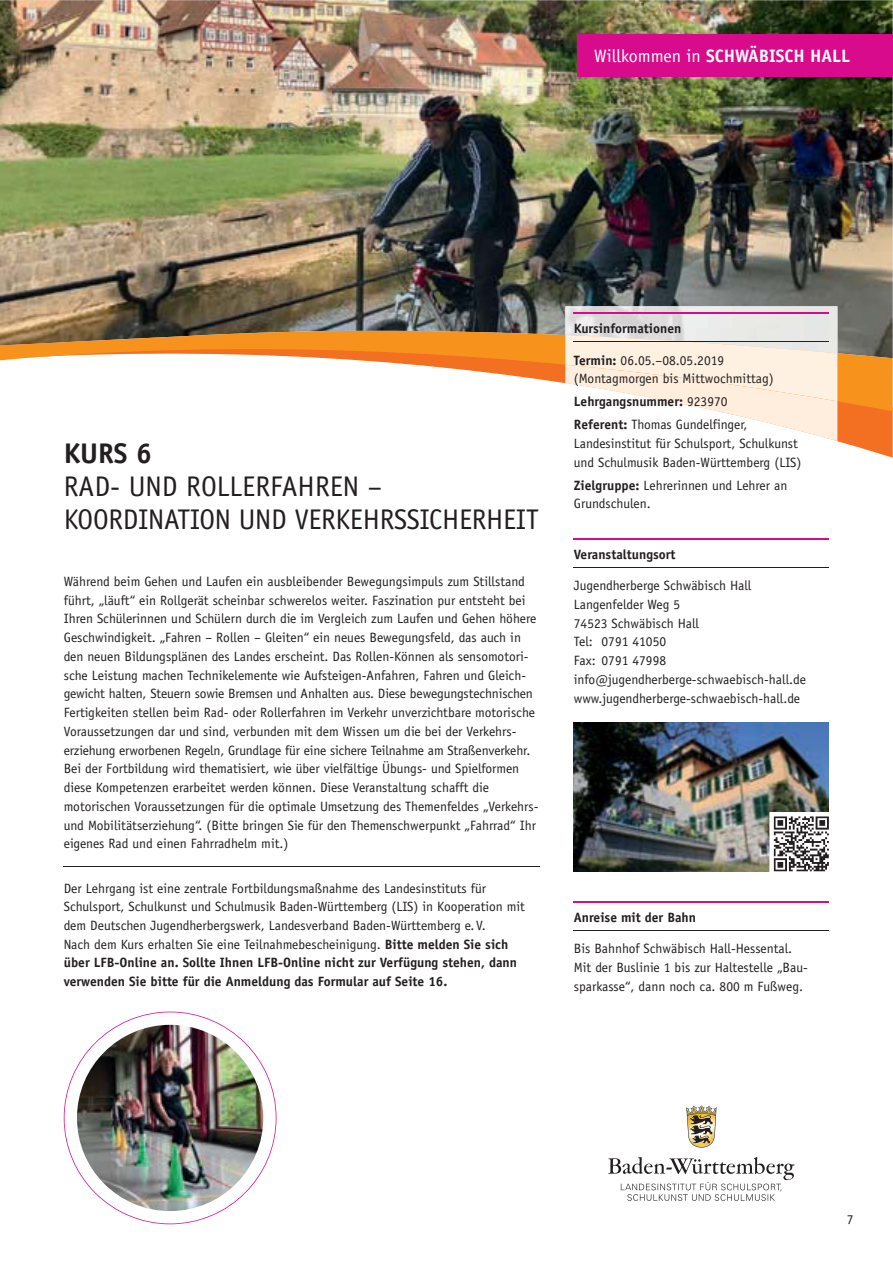
<style>
.page{position:relative;width:893px;height:1263px;background:#fff}
.page>*{position:absolute;margin:0;border:0;box-sizing:border-box;transform-origin:0 0}
.t1{font:28.5px/33px "Officina Sans Std";letter-spacing:-.01em;color:#231f20}
.t2{font:700 28.5px "Officina Sans Std";color:#231f20}
.t3{font:700 18px "Officina Sans Std";color:#fff}
.t4{font:13.5px/18.8px "Officina Sans Std";color:#231f20}
.t5{font:700 13.5px/23px "Officina Sans Std";color:#231f20}
.s1{font-weight:400}
.s2{font-weight:700}
</style>
<div class="page">
<img style="left:0;top:0;width:893px;height:303px">
<div style="left:577px;top:34px;width:316px;height:43px;background:#d70b8c"></div>
<svg style="left:0;top:299px;width:102px;height:4px"></svg>
<svg style="left:837px;top:420px;width:56px;height:38px;fill:#f36f21"></svg>
<svg style="left:0;top:303px;width:893px;height:117px"></svg>
<hr style="left:64px;top:866px;width:476px;height:1px;background:#231f20">
<svg style="left:573px;top:538px;width:256px;height:393px"></svg>
<img style="left:565px;top:306px;width:272px;height:29px">
<svg style="left:565px;top:335px;width:272px;height:106px"></svg>
<hr style="left:574px;top:312px;width:255px;height:2px;background:#d70b8c">
<hr style="left:574px;top:342px;width:255px;height:1px;background:#231f20">
<hr style="left:574px;top:538px;width:255px;height:2px;background:#d70b8c">
<hr style="left:574px;top:567px;width:255px;height:1px;background:#231f20">
<hr style="left:574px;top:901px;width:255px;height:1px;background:#d70b8c">
<hr style="left:574px;top:930px;width:255px;height:1px;background:#231f20">
<img style="left:574px;top:723px;width:255px;height:148px">
<svg style="left:608px;top:1157px;width:186px;height:44px"></svg>
<svg style="left:686px;top:1105px;width:30px;height:43px"></svg>
<svg style="left:64px;top:1012px;width:212px;height:212px"></svg>
<img style="left:77px;top:1025px;width:186px;height:186px;border-radius:50%">
<svg style="left:769px;top:812px;width:60px;height:64px"></svg>
<h2 class="t3" style="left:594px;top:49px;width:257px"><span class="s1">Willkommen in</span> SCHWÄBISCH HALL</h2>
<h1 class="t2" style="left:64px;top:442px;width:90px">KURS 6</h1>
<h1 class="t1" style="left:64px;top:472px;width:476px">RAD- UND ROLLERFAHREN –<br>KOORDINATION UND VERKEHRS SICHERHEIT</h1>
<p class="t4" style="left:64px;top:573px;width:476px">Während beim Gehen und Laufen ein ausbleibender Bewegungsimpuls zum Stillstand führt, „läuft“ ein Rollgerät scheinbar schwerelos weiter. Faszination pur entsteht bei Ihren Schülerinnen und Schülern durch die im Vergleich zum Laufen und Gehen höhere Geschwindigkeit. „Fahren – Rollen – Gleiten“ ein neues Bewegungsfeld, das auch in den neuen Bildungsplänen des Landes erscheint. Das Rollen-Können als sensomotori&shy;sche Leistung machen Technikelemente wie Aufsteigen-Anfahren, Fahren und Gleich&shy;gewicht halten, Steuern sowie Bremsen und Anhalten aus. Diese bewegungstechnischen Fertig keiten stellen beim Rad- oder Rollerfahren im Verkehr unverzichtbare motorische Voraussetzungen dar und sind, verbunden mit dem Wissen um die bei der Verkehrs&shy;erziehung erworbenen Regeln, Grundlage für eine sichere Teilnahme am Straßenverkehr.<br>Bei der Fortbildung wird thematisiert, wie über vielfältige Übungs- und Spielformen diese Kompetenzen erarbeitet werden können. Diese Veranstaltung schafft die motorischen Voraussetzungen für die optimale Umsetzung des Themenfeldes „Verkehrs&shy;und Mobilitätserziehung“. (Bitte bringen Sie für den Themenschwerpunkt „Fahrrad“ Ihr eigenes Rad und einen Fahrradhelm mit.)</p>
<p class="t4" style="left:64px;top:879px;width:463px">Der Lehrgang ist eine zentrale Fortbildungsmaßnahme des Landesinstituts für Schulsport, Schulkunst und Schulmusik Baden-Württemberg (LIS) in Kooperation mit dem Deutschen Jugendherbergswerk, Landesverband Baden-Württemberg e. V.<br>Nach dem Kurs erhalten Sie eine Teilnahmebescheinigung. <span class="s2">Bitte melden Sie sich über LFB-Online an. Sollte Ihnen LFB-Online nicht zur Verfügung stehen, dann verwenden Sie bitte für die Anmeldung das Formular auf Seite 16.</span></p>
<p class="t5" style="left:574px;top:318px;width:109px">Kursinformationen</p>
<p class="t4" style="left:574px;top:351px;width:201px"><span class="s2">Termin:</span> 06.05.–08.05.2019 (Montagmorgen bis Mittwochmittag)</p>
<p class="t5" style="left:574px;top:391px;width:175px">Lehrgangsnummer: <span class="s1">923970<br></span>Referent: <span class="s1">Thomas Gundelfinger,</span></p>
<p class="t4" style="left:574px;top:435px;width:229px">Landesinstitut für Schulsport, Schulkunst und Schulmusik Baden-Württemberg (LIS)</p>
<p class="t4" style="left:574px;top:477px;width:215px"><span class="s2">Zielgruppe:</span> Lehrerinnen und Lehrer an<br>Grundschulen.</p>
<p class="t5" style="left:574px;top:544px;width:103px">Veranstaltungsort</p>
<p class="t4" style="left:574px;top:577px;width:234px">Jugendherberge Schwäbisch Hall<br>Langenfelder Weg 5<br>74523 Schwäbisch Hall<br>Tel: 0791 41050<br>Fax: 0791 47998 info@jugendherberge-schwaebisch-hall.de www.jugendherberge-schwaebisch-hall.de</p>
<p class="t5" style="left:574px;top:906px;width:124px">Anreise mit der Bahn</p>
<p class="t4" style="left:574px;top:940px;width:235px">Bis Bahnhof Schwäbisch Hall-Hessental.<br>Mit der Buslinie 1 bis zur Haltestelle „Bau&shy;sparkasse“, dann noch ca. 800 m Fußweg.</p>
<p class="t4" style="left:847px;top:1211px;width:8px">7</p>
</div>
